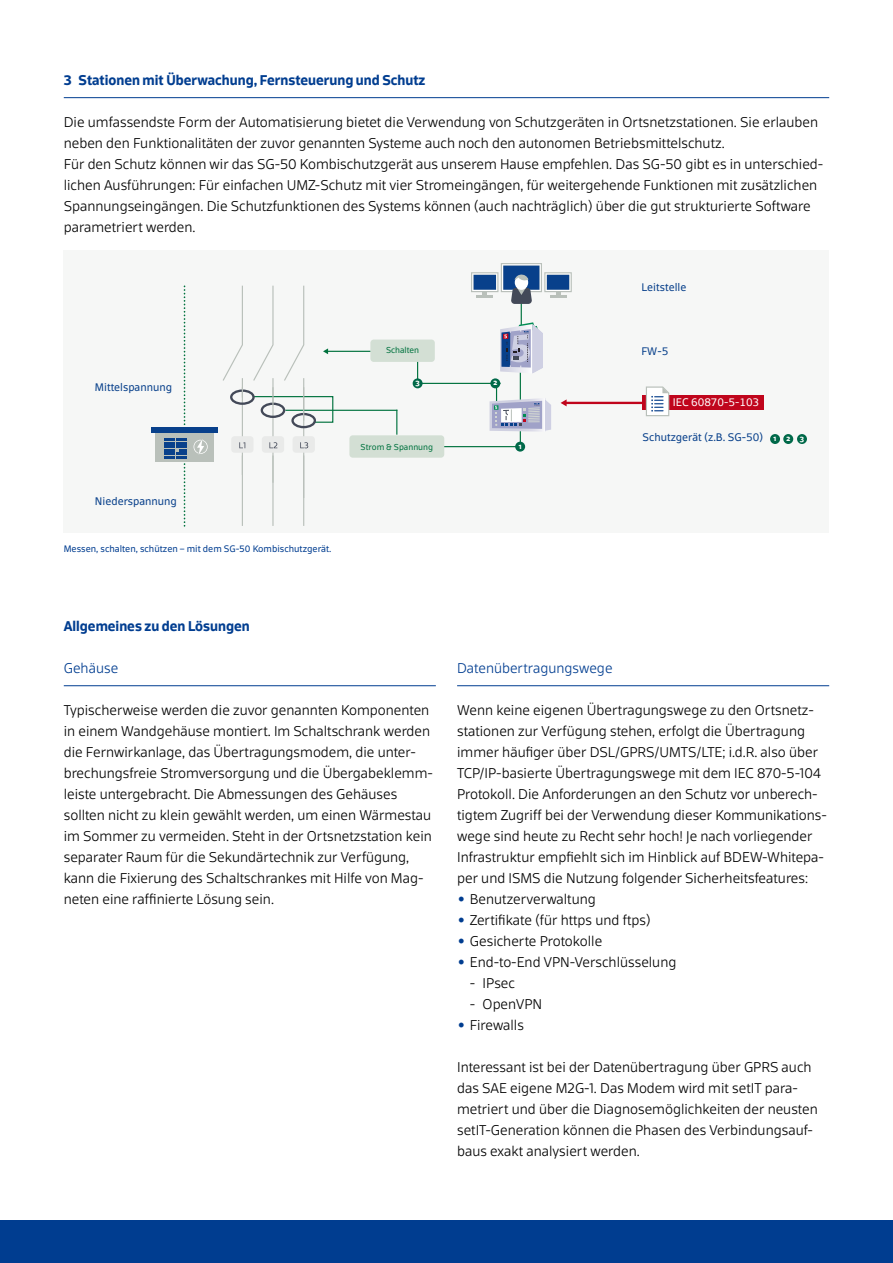
<style>
.page{position:relative;width:893px;height:1263px;background:#fff}
.page>*{position:absolute;margin:0;border:0;box-sizing:border-box;transform-origin:0 0}
.t1{font:300 13.5px/21px "Scuba Pro";color:#000}
.t2{font:700 13.5px "Scuba Pro";color:#003d90}
.t3{font:300 13.5px "Scuba Pro";color:#003d90}
.t4{font:10.5px "Scuba Pro";color:#08408b}
.t5{font:10.5px "Scuba Offc";color:#fff}
.t6{font:9px "Scuba Pro";color:#003d90}
.t7{font:8.25px "Scuba Pro";color:#00723e}
.t8{font:700 7.65px "Scuba Pro";color:#fff}
.s1{font-family:"Scuba Offc"}
.s2{font-family:"Scuba Pro"}
.s3{font-weight:700;color:#003d90}
</style>
<div class="page">
<div style="left:0;top:1220px;width:893px;height:43px;background:#003d90"></div>
<hr style="left:64px;top:685px;width:372px;height:1px;background:#003d90">
<hr style="left:457px;top:685px;width:372px;height:1px;background:#003d90">
<hr style="left:64px;top:97px;width:765px;height:1px;background:#003d90">
<div style="left:64px;top:250px;width:765px;height:283px;background:#f6f7f6"></div>
<hr style="left:520px;top:373px;width:1px;height:74px;background:#00723e">
<svg style="left:490px;top:385px;width:61px;height:47px"></svg>
<hr style="left:545px;top:398px;width:1px;height:34px;background:#cfd0e3">
<svg style="left:417px;top:362px;width:1px;height:16px"></svg>
<hr style="left:521px;top:293px;width:1px;height:31px;background:#00723e">
<hr style="left:441px;top:446px;width:79px;height:1px;background:#00723e">
<hr style="left:566px;top:402px;width:80px;height:2px;background:#c0051c">
<svg style="left:396px;top:411px;width:1px;height:23px"></svg>
<hr style="left:242px;top:387px;width:1px;height:139px;background:#b9c0ba">
<hr style="left:272px;top:387px;width:2px;height:139px;background:#b9c0ba">
<svg style="left:253px;top:285px;width:21px;height:96px"></svg>
<hr style="left:303px;top:387px;width:1px;height:139px;background:#b9c0ba">
<svg style="left:284px;top:285px;width:21px;height:97px"></svg>
<hr style="left:327px;top:351px;width:43px;height:1px;background:#00723e">
<svg style="left:323px;top:348px;width:5px;height:6px"></svg>
<div style="left:370px;top:340px;width:65px;height:22px;background:#d3dfd4;border-radius:3px"></div>
<div style="left:349px;top:435px;width:95px;height:23px;background:#d3dfd4;border-radius:3px"></div>
<svg style="left:471px;top:263px;width:101px;height:41px"></svg>
<div style="left:643px;top:395px;width:121px;height:15px;background:#c0051c"></div>
<svg style="left:645px;top:386px;width:25px;height:31px"></svg>
<div style="left:155px;top:427px;width:59px;height:34px;background:#b9c0ba"></div>
<div style="left:151px;top:427px;width:67px;height:6px;background:#08408b"></div>
<svg style="left:164px;top:286px;width:22px;height:240px"></svg>
<svg style="left:194px;top:439px;width:14px;height:15px"></svg>
<div style="left:231px;top:436px;width:23px;height:17px;background:#e9eae9;border-radius:3px"></div>
<svg style="left:239px;top:442px;width:6px;height:6px"></svg>
<div style="left:262px;top:436px;width:22px;height:17px;background:#e9eae9;border-radius:3px"></div>
<svg style="left:269px;top:442px;width:8px;height:6px"></svg>
<div style="left:293px;top:436px;width:22px;height:17px;background:#e9eae9;border-radius:3px"></div>
<svg style="left:300px;top:442px;width:8px;height:6px"></svg>
<svg style="left:254px;top:395px;width:80px;height:28px"></svg>
<hr style="left:285px;top:410px;width:112px;height:1px;background:#00723e">
<div style="left:230px;top:389px;width:25px;height:16px;border:2px solid #434958;border-radius:50%"></div>
<div style="left:261px;top:403px;width:24px;height:15px;border:2px solid #434958;border-radius:50%"></div>
<div style="left:291px;top:413px;width:25px;height:15px;border:2px solid #434958;border-radius:50%"></div>
<svg style="left:223px;top:285px;width:21px;height:113px"></svg>
<hr style="left:272px;top:378px;width:2px;height:27px;background:#b9c0ba">
<hr style="left:303px;top:378px;width:1px;height:43px;background:#b9c0ba">
<div style="left:770px;top:434px;width:10px;height:10px;background:#006949;border-radius:50%"></div>
<hr style="left:423px;top:383px;width:77px;height:1px;background:#00723e">
<div style="left:515px;top:442px;width:10px;height:10px;background:#006949;border-radius:50%"></div>
<div style="left:490px;top:378px;width:10px;height:10px;background:#006949;border-radius:50%"></div>
<div style="left:783px;top:434px;width:10px;height:10px;background:#006949;border-radius:50%"></div>
<svg style="left:561px;top:399px;width:6px;height:7px"></svg>
<svg style="left:500px;top:322px;width:43px;height:51px"></svg>
<div style="left:413px;top:378px;width:10px;height:10px;background:#006949;border-radius:50%"></div>
<div style="left:797px;top:434px;width:10px;height:10px;background:#006949;border-radius:50%"></div>
<p class="t2" style="left:64px;top:71px;width:363px">3 Stationen mit Überwachung, Fernsteuerung und Schutz</p>
<p class="t1" style="left:64px;top:111px;width:761px">Die umfassendste Form der Automatisierung bietet die Verwendung von Schutzgeräten in Ortsnetzstationen. Sie erlauben neben den Funktionalitäten der zuvor genannten Systeme auch noch den autonomen Betriebsmittelschutz.<br>Für den Schutz können wir das SG-50 Kombischutzgerät aus unserem Hause empfehlen. Das SG-50 gibt es in unterschied&shy;lichen Ausführungen: Für einfachen UMZ-Schutz mit vier Stromeingängen, für weitergehende Funktionen mit zusätzlichen Spannungseingängen. Die Schutzfunktionen des Systems können (auch nachträglich) über die gut strukturierte Software parametriert werden.</p>
<p class="t4" style="left:95px;top:380px;width:79px">Mittelspannung</p>
<p class="t4" style="left:95px;top:495px;width:83px">Niederspannung</p>
<p class="t6" style="left:64px;top:544px;width:269px">Messen, schalten, schützen – mit dem SG-50 Kombischutzgerät.</p>
<p class="t7" style="left:386px;top:345px;width:35px">Schalten</p>
<p class="t8" style="left:416px;top:378px;width:6px">3</p>
<p class="t7" style="left:361px;top:442px;width:74px">Strom &amp; Spannung</p>
<p class="t8" style="left:493px;top:378px;width:6px">2</p>
<p class="t8" style="left:519px;top:441px;width:5px">1</p>
<p class="t4" style="left:642px;top:281px;width:46px">Leitstelle</p>
<p class="t4" style="left:642px;top:344px;width:28px">FW-<span class="s1">5</span></p>
<p class="t5" style="left:673px;top:396px;width:88px"><span class="s2">IEC</span> 60870-5-103</p>
<p class="t4" style="left:643px;top:431px;width:122px">Schutzgerät (z.B. SG-<span class="s1">50</span>)</p>
<p class="t8" style="left:800px;top:433px;width:6px">3</p>
<p class="t8" style="left:786px;top:434px;width:6px">2</p>
<p class="t8" style="left:773px;top:434px;width:5px">1</p>
<p class="t2" style="left:64px;top:617px;width:187px">Allgemeines zu den Lösungen</p>
<p class="t3" style="left:64px;top:659px;width:56px">Gehäuse</p>
<p class="t1" style="left:64px;top:699px;width:371px">Typischerweise werden die zuvor genannten Komponenten in einem Wandgehäuse montiert. Im Schaltschrank werden die Fernwirkanlage, das Übertragungsmodem, die unter&shy;brechungsfreie Stromversorgung und die Übergabeklemm&shy;leiste untergebracht. Die Abmessungen des Gehäuses sollten nicht zu klein gewählt werden, um einen Wärmestau im Sommer zu vermeiden. Steht in der Ortsnetzstation kein separater Raum für die Sekundärtechnik zur Verfügung, kann die Fixierung des Schaltschrankes mit Hilfe von Mag&shy;neten eine raffinierte Lösung sein.</p>
<p class="t3" style="left:457px;top:659px;width:157px">Datenübertragungswege</p>
<p class="t1" style="left:457px;top:699px;width:371px">Wenn keine eigenen Übertragungswege zu den Ortsnetz&shy;stationen zur Verfügung stehen, erfolgt die Übertragung immer häufiger über DSL/GPRS/UMTS/LTE; i.d.R. also über TCP/IP-basierte Übertragungswege mit dem IEC 870-5-104<br>Protokoll. Die Anforderungen an den Schutz vor unberech&shy;tigtem Zugriff bei der Verwendung dieser Kommunikations&shy;wege sind heute zu Recht sehr hoch! Je nach vorliegender Infrastruktur empfiehlt sich im Hinblick auf BDEW-Whitepa&shy;per und ISMS die Nutzung folgender Sicherheitsfeatures:</p>
<p class="t1" style="left:457px;top:888px;width:140px"><span class="s3">•</span> Benutzerverwaltung</p>
<p class="t1" style="left:457px;top:909px;width:195px"><span class="s3">•</span> Zertifikate (für https und ftps)</p>
<p class="t1" style="left:457px;top:930px;width:147px"><span class="s3">•</span> Gesicherte Protokolle</p>
<p class="t1" style="left:457px;top:951px;width:221px"><span class="s3">•</span> End-to-End VPN-Verschlüsselung</p>
<p class="t1" style="left:470px;top:972px;width:47px">- IPsec</p>
<p class="t1" style="left:470px;top:993px;width:74px">- OpenVPN</p>
<p class="t1" style="left:457px;top:1014px;width:68px"><span class="s3">•</span> Firewalls</p>
<p class="t1" style="left:457px;top:1056px;width:362px">Interessant ist bei der Datenübertragung über GPRS auch das SAE eigene M2G-1. Das Modem wird mit setIT para&shy;metriert und über die Diagnosemöglichkeiten der neusten setIT-Generation können die Phasen des Verbindungsauf&shy;baus exakt analysiert werden.</p>
</div>
